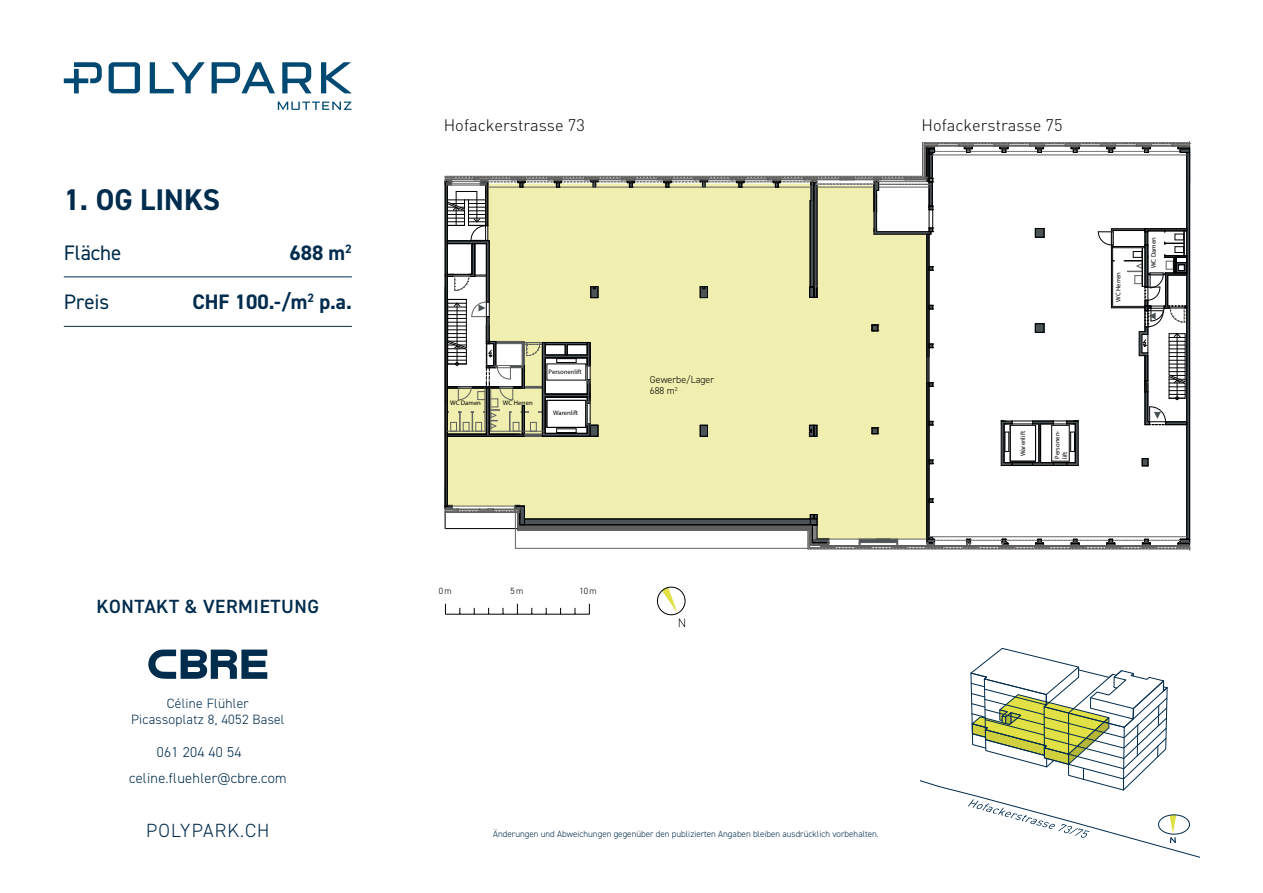
<style>
.page{position:relative;width:1263px;height:893px;background:#fff}
.page>*{position:absolute;margin:0;border:0;box-sizing:border-box;transform-origin:0 0}
.t1{font:700 30px "DIN2014";color:#002c4d}
.t2{font:700 21px "DIN2014";color:#002c4d}
.t3{font:21px "DIN2014";color:#002c4d}
.t4{font:600 19.2px "DIN2014";letter-spacing:.03em;color:#002c4d}
.t5{font:300 19.2px "DIN2014";letter-spacing:.06em;color:#002c4d}
.t6{font:300 16.5px "DIN";color:#000}
.t7{font:300 14.4px/26px "DIN2014";letter-spacing:.02em;color:#002c4d}
.t8{font:300 13.5px/16.8px "DIN2014";letter-spacing:.02em;color:#002c4d;text-align:center}
.t9{font:300 9.9px/11.9px "DIN2014";color:#000}
.t10{font:300 9px "DIN2014";color:#002c4d}
.t11{font:300 9px "DIN2014";letter-spacing:.125em;color:#000}
.t12{font:300 6.6px/7.9px "DIN";color:#000}
</style>
<div class="page">
<svg style="left:148px;top:649px;width:119px;height:30px"></svg>
<svg style="left:278px;top:102px;width:73px;height:8px"></svg>
<svg style="left:150px;top:62px;width:55px;height:31px"></svg>
<svg style="left:109px;top:62px;width:31px;height:31px"></svg>
<svg style="left:321px;top:62px;width:31px;height:31px"></svg>
<svg style="left:282px;top:62px;width:30px;height:31px"></svg>
<svg style="left:212px;top:62px;width:63px;height:31px"></svg>
<svg style="left:64px;top:62px;width:38px;height:31px"></svg>
<hr style="left:64px;top:277px;width:288px;height:1px;background:#002c4d">
<hr style="left:64px;top:326px;width:288px;height:1px;background:#002c4d">
<svg style="left:445px;top:141px;width:745px;height:409px"></svg>
<hr style="left:445px;top:614px;width:145px;height:1px;background:#000">
<svg style="left:662px;top:587px;width:15px;height:26px"></svg>
<div style="left:657px;top:587px;width:28px;height:28px;border:1px solid #000;border-radius:50%"></div>
<svg style="left:679px;top:619px;width:6px;height:8px"></svg>
<svg style="left:920px;top:647px;width:279px;height:211px"></svg>
<h1 class="t1" style="left:64px;top:180px;width:158px">1. OG LINKS</h1>
<h2 class="t3" style="left:64px;top:239px;width:59px">Fläche</h2>
<h2 class="t2" style="left:289px;top:238px;width:64px">688 m<sup>2</sup></h2>
<h2 class="t3" style="left:64px;top:289px;width:47px">Preis</h2>
<h2 class="t2" style="left:192px;top:288px;width:161px">CHF 100.-/m<sup>2</sup> p.a.</h2>
<h3 class="t6" style="left:483px;top:115px;width:90px">kerstras e 73</h3>
<h3 class="t6" style="left:969px;top:115px;width:82px">erstras e 75</h3>
<h3 class="t6" style="left:444px;top:115px;width:143px">Hofackerstrasse 73</h3>
<h3 class="t6" style="left:921px;top:115px;width:143px">Hofackerstrasse 75</h3>
<p class="t12" style="left:450px;top:399px;width:32px">WC Damen</p>
<p class="t12" style="left:503px;top:399px;width:31px">WC Herren</p>
<p class="t12" style="left:549px;top:368px;width:35px">Personenlift</p>
<p class="t12" style="left:553px;top:409px;width:27px">Warenlift</p>
<h3 class="t9" style="left:650px;top:373px;width:66px">Gewerbe/Lager<br>688 m<sup>2</sup></h3>
<p class="t12" style="left:1018px;top:459px;width:28px;rotate:-90deg">Warenlift</p>
<p class="t12" style="left:1053px;top:459px;width:32px;rotate:-90deg">Personen&shy;lift</p>
<p class="t12" style="left:1019px;top:456px;width:27px;rotate:-90deg">Warenlift</p>
<p class="t12" style="left:1053px;top:447px;width:18px;rotate:-90deg">onen-</p>
<p class="t12" style="left:1114px;top:302px;width:31px;rotate:-90deg">WC Herren</p>
<p class="t12" style="left:1149px;top:268px;width:32px;rotate:-90deg">WC Damen</p>
<p class="t12" style="left:1149px;top:263px;width:11px;rotate:-90deg">WC</p>
<h3 class="t4" style="left:97px;top:594px;width:224px">KONTAKT &amp; VERMIETUNG</h3>
<h3 class="t8" style="left:131px;top:695px;width:155px">Céline Flühler<br>Picassoplatz 8, 4052 Basel</h3>
<h3 class="t7" style="left:129px;top:739px;width:159px;text-indent:28px">061 204 40 54 celine.fluehler@cbre.com</h3>
<h3 class="t11" style="left:439px;top:585px;width:14px">0m</h3>
<h3 class="t11" style="left:511px;top:585px;width:14px">5m</h3>
<h3 class="t11" style="left:579px;top:585px;width:19px">10m</h3>
<h3 class="t5" style="left:146px;top:819px;width:125px">POLYPARK.CH</h3>
<h3 class="t10" style="left:493px;top:828px;width:387px">Änderungen und Abweichungen gegenüber den publizierten Angaben bleiben ausdrücklich vorbehalten.</h3>
</div>
